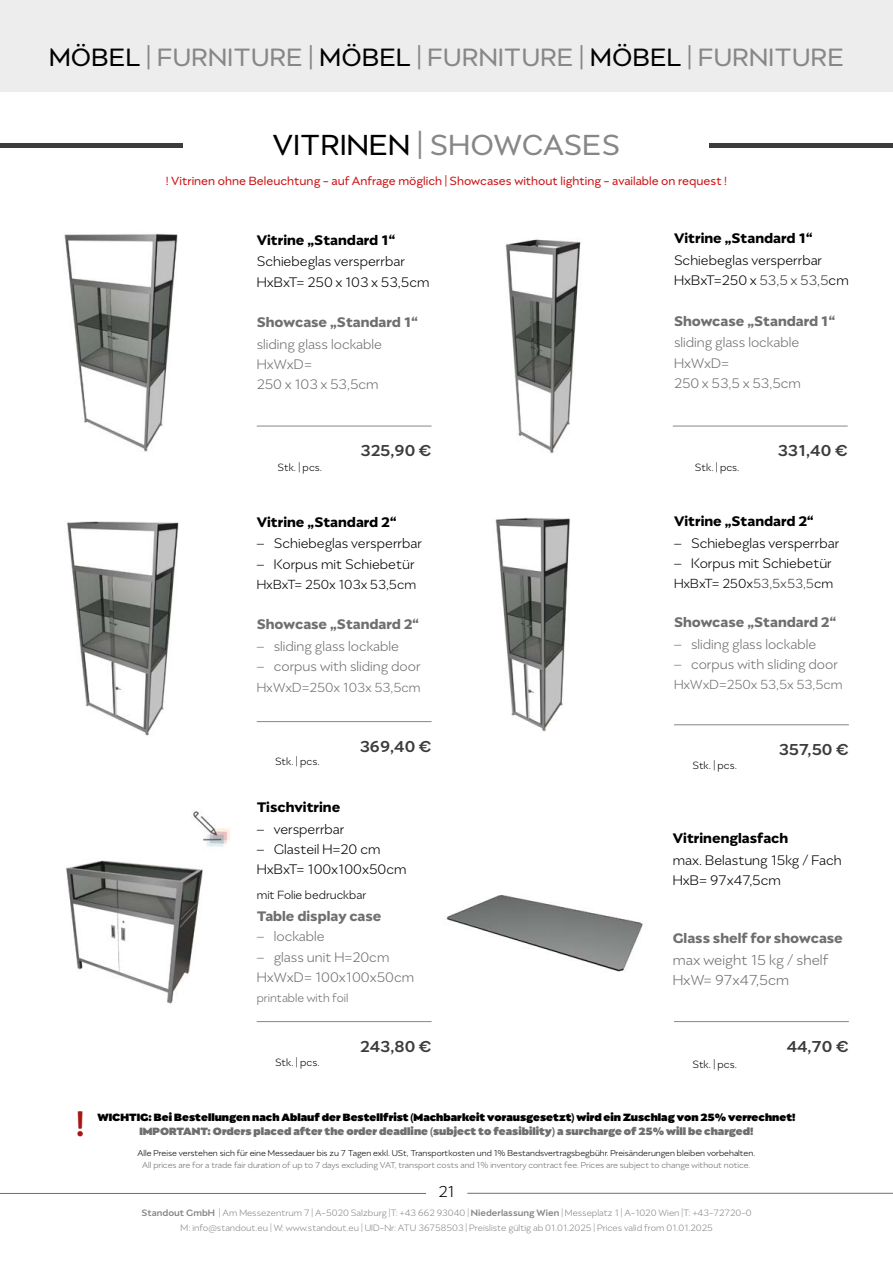
<style>
.page{position:relative;width:893px;height:1263px;background:#fff}
.page>*{position:absolute;margin:0;border:0;box-sizing:border-box;transform-origin:0 0}
.t1{font:500 40.5px "Migrena Grotesque";color:#a81612}
.t2{font:33px "Migrena Grotesque";letter-spacing:.01em;color:#878787}
.t3{font:28.5px "Migrena Grotesque";letter-spacing:.01em;color:#878787}
.t4{font:500 18px "Migrena Grotesque";color:#3c3c3b}
.t5{font:300 18px "Migrena Grotesque";color:#000}
.t6{font:300 16.5px/20.2px "Migrena Grotesque";color:#706f6f}
.t7{font:300 15.75px/20.2px "Migrena Grotesque";color:#000}
.t8{font:300 15.75px/20.2px "Migrena Grotesque";color:#706f6f}
.t9{font:600 15.75px "Migrena Grotesque";color:#706f6f}
.t10{font:600 15.75px "Migrena Grotesque";color:#000}
.t11{font:300 15px "Migrena Grotesque";color:#000}
.t12{font:300 15px "Migrena Grotesque";color:#706f6f}
.t13{font:13.5px "Migrena Grotesque";color:#cd1719}
.t14{font:300 13.5px "Migrena Grotesque";color:#000}
.t15{font:300 13.5px "Migrena Grotesque";color:#706f6f}
.t16{font:900 12px "Migrena Grotesque";color:#000}
.t17{font:900 12px "Migrena Grotesque";color:#706f6f}
.t18{font:300 12px "Migrena Grotesque";color:#000}
.t19{font:300 10.5px/15.6px "Migrena Grotesque";color:#878787;text-align:center}
.t20{font:300 9.75px "Migrena Grotesque";color:#000}
.t21{font:300 9.75px "Migrena Grotesque";color:#706f6f}
.s1{color:#000}
.s2{color:#3c3c3b}
.s3{font-weight:500}
</style>
<div class="page">
<div style="left:0;top:0;width:893px;height:92px;background:#ededed"></div>
<hr style="left:0;top:1193px;width:426px;height:1px;background:#706f6f">
<hr style="left:467px;top:1193px;width:426px;height:1px;background:#706f6f">
<hr style="left:0;top:143px;width:183px;height:4px;background:#3c3c3b">
<div style="left:709px;top:143px;width:184px;height:5px;background:#3c3c3b"></div>
<img style="left:64px;top:233px;width:114px;height:219px">
<img style="left:67px;top:521px;width:112px;height:215px">
<img style="left:66px;top:860px;width:137px;height:144px">
<img style="left:446px;top:895px;width:197px;height:77px">
<img style="left:505px;top:239px;width:76px;height:215px">
<img style="left:495px;top:517px;width:75px;height:215px">
<hr style="left:257px;top:426px;width:175px;height:1px;background:#878787">
<hr style="left:257px;top:721px;width:175px;height:1px;background:#878787">
<hr style="left:257px;top:1021px;width:175px;height:1px;background:#878787">
<hr style="left:674px;top:724px;width:175px;height:1px;background:#878787">
<hr style="left:674px;top:1021px;width:175px;height:1px;background:#878787">
<img style="left:193px;top:811px;width:37px;height:36px">
<hr style="left:673px;top:426px;width:175px;height:1px;background:#878787">
<h3 class="t3" style="left:49px;top:41px;width:796px"><span class="s1">MÖBEL</span> | FURNITURE | <span class="s1">MÖBEL</span> | FURNITURE | <span class="s1">MÖBEL</span> | FURNITURE</h3>
<h2 class="t2" style="left:273px;top:125px;width:349px"><span class="s1">VITRINEN</span> | SHOWCASES</h2>
<p class="t13" style="left:166px;top:173px;width:563px">! Vitrinen ohne Beleuchtung - auf Anfrage möglich | Showcases without lighting - available on request !</p>
<p class="t10" style="left:257px;top:230px;width:140px">Vitrine „Standard 1“</p>
<p class="t7" style="left:257px;top:251px;width:174px">Schiebeglas versperrbar<br>HxBxT= 250 x 103 x 53,5cm</p>
<p class="t9" style="left:257px;top:313px;width:163px">Showcase „Standard 1“</p>
<p class="t8" style="left:257px;top:334px;width:127px">sliding glass lockable<br>HxWxD=<br>250 x 103 x 53,5cm</p>
<p class="t10" style="left:674px;top:229px;width:140px">Vitrine „Standard 1“</p>
<p class="t7" style="left:674px;top:250px;width:176px">Schiebeglas versperrbar<br>HxBxT=250 x <span class="s2">53,5 x 53,5</span>cm</p>
<p class="t9" style="left:674px;top:311px;width:163px">Showcase „Standard 1“</p>
<p class="t8" style="left:674px;top:332px;width:128px">sliding glass lockable<br>HxWxD=<br>250 x 53,5 x 53,5cm</p>
<p class="t4" style="left:360px;top:440px;width:73px">325,90 €</p>
<p class="t4" style="left:778px;top:440px;width:71px">331,40 €</p>
<p class="t18" style="left:277px;top:461px;width:46px">Stk. | pcs.</p>
<p class="t18" style="left:695px;top:461px;width:46px">Stk. | pcs.</p>
<p class="t10" style="left:257px;top:512px;width:141px">Vitrine „Standard 2“</p>
<p class="t7" style="left:257px;top:533px;width:167px">– Schiebeglas versperrbar</p>
<p class="t7" style="left:257px;top:553px;width:159px">– Korpus mit Schiebetür</p>
<p class="t11" style="left:257px;top:576px;width:161px">HxBxT= 250x 103x 53,5cm</p>
<p class="t9" style="left:257px;top:615px;width:164px">Showcase „Standard 2“</p>
<p class="t8" style="left:257px;top:636px;width:144px">– sliding glass lockable</p>
<p class="t8" style="left:257px;top:656px;width:165px">– corpus with sliding door</p>
<p class="t12" style="left:257px;top:679px;width:165px">HxWxD=250x 103x 53,5cm</p>
<p class="t10" style="left:674px;top:512px;width:141px">Vitrine „Standard 2“</p>
<p class="t7" style="left:674px;top:533px;width:167px">– Schiebeglas versperrbar</p>
<p class="t7" style="left:674px;top:553px;width:159px">– Korpus mit Schiebetür</p>
<p class="t11" style="left:674px;top:575px;width:161px">HxBxT= 250x<span class="s2">53,5x53,5</span>cm</p>
<p class="t9" style="left:674px;top:612px;width:164px">Showcase „Standard 2“</p>
<p class="t8" style="left:674px;top:634px;width:144px">– sliding glass lockable</p>
<p class="t8" style="left:674px;top:654px;width:165px">– corpus with sliding door</p>
<p class="t12" style="left:674px;top:676px;width:170px">HxWxD=250x 53,5x 53,5cm</p>
<p class="t18" style="left:275px;top:754px;width:46px">Stk. | pcs.</p>
<p class="t4" style="left:360px;top:735px;width:73px">369,40 €</p>
<p class="t18" style="left:692px;top:758px;width:46px">Stk. | pcs.</p>
<p class="t4" style="left:779px;top:739px;width:72px">357,50 €</p>
<p class="t10" style="left:257px;top:798px;width:85px">Tischvitrine</p>
<p class="t7" style="left:257px;top:819px;width:89px">– versperrbar</p>
<p class="t7" style="left:257px;top:839px;width:151px">– Glasteil H=20 cm<br>HxBxT= 100x100x50cm</p>
<p class="t14" style="left:257px;top:887px;width:111px">mit Folie bedruckbar</p>
<p class="t9" style="left:257px;top:906px;width:126px">Table display case</p>
<p class="t8" style="left:257px;top:926px;width:70px">– lockable</p>
<p class="t8" style="left:257px;top:946px;width:159px">– glass unit H=20cm<br>HxWxD= 100x100x50cm</p>
<p class="t15" style="left:257px;top:990px;width:93px">printable with foil</p>
<p class="t10" style="left:673px;top:829px;width:117px">Vitrinenglasfach</p>
<p class="t7" style="left:673px;top:850px;width:170px">max. Belastung 15kg / Fach<br>HxB= 97x47,5cm</p>
<p class="t9" style="left:673px;top:929px;width:172px">Glass shelf for showcase</p>
<p class="t6" style="left:673px;top:950px;width:157px">max weight 15 kg / shelf<br>HxW= 97x47,5cm</p>
<p class="t4" style="left:360px;top:1035px;width:73px">243,80 €</p>
<p class="t4" style="left:787px;top:1035px;width:64px">44,70 €</p>
<p class="t18" style="left:275px;top:1055px;width:46px">Stk. | pcs.</p>
<p class="t18" style="left:692px;top:1057px;width:46px">Stk. | pcs.</p>
<h1 class="t1" style="left:75px;top:1099px;width:11px">!</h1>
<p class="t16" style="left:97px;top:1110px;width:700px">WICHTIG: Bei Bestellungen nach Ablauf der Bestellfrist (Machbarkeit vorausgesetzt) wird ein Zuschlag von 25% verrechnet!</p>
<p class="t17" style="left:139px;top:1124px;width:616px">IMPORTANT: Orders placed after the order deadline (subject to feasibility) a surcharge of 25% will be charged!</p>
<p class="t20" style="left:138px;top:1147px;width:619px">Alle Preise verstehen sich für eine Messedauer bis zu 7 Tagen exkl. USt, Transportkosten und 1% Bestandsvertragsbegbühr. Preisänderungen bleiben vorbehalten.</p>
<p class="t21" style="left:142px;top:1159px;width:610px">All prices are for a trade fair duration of up to 7 days excluding VAT, transport costs and 1% inventory contract fee. Prices are subject to change without notice.</p>
<p class="t5" style="left:438px;top:1181px;width:18px">21</p>
<p class="t19" style="left:142px;top:1204px;width:612px"><span class="s3">Standout GmbH</span> | Am Messezentrum 7 | A-5020 Salzburg |T: +43 662 93040 | <span class="s3">Niederlassung Wien</span> | Messeplatz 1 | A-1020 Wien |T: +43-72720-0<br>M: info@standout.eu | W: www.standout.eu | UID-Nr: ATU 36758503 | Preisliste gültig ab 01.01.2025 | Prices valid from 01.01.2025</p>
</div>
